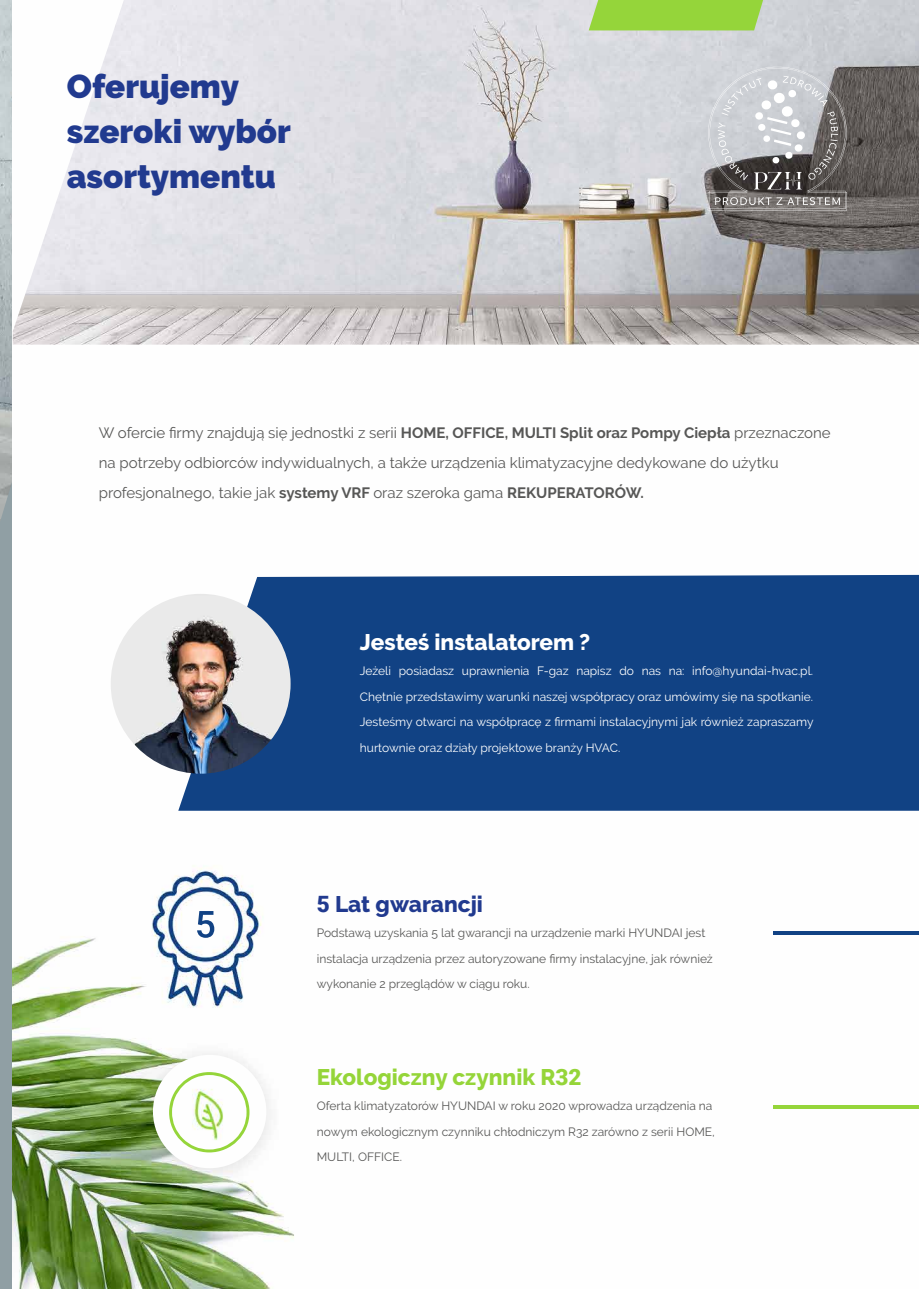
<style>
.page{position:relative;width:919px;height:1289px;background:#fff}
.page>*{position:absolute;margin:0;border:0;box-sizing:border-box;transform-origin:0 0}
.t1{font:900 33px/45px "Raleway";color:#213a8f}
.t2{font:800 22.5px "Raleway";color:#95d539}
.t3{font:800 22.5px "Raleway";color:#fff}
.t4{font:800 22.5px "Raleway";color:#213a8f}
.t5{font:15px/30px "Raleway";color:#575756}
.t6{font:12px/25.5px "Raleway";color:#575756}
.t7{font:12px/25.5px "Raleway";color:#fff;text-align:justify}
.s1{font-weight:700}
.s2{font-family:"Roboto";font-weight:900}
</style>
<div class="page">
<img style="left:0;top:0;width:13px;height:476px">
<img style="left:0;top:476px;width:13px;height:812px">
<img style="left:13px;top:344px;width:905px;height:944px">
<img style="left:13px;top:0;width:905px;height:344px">
<img style="left:153px;top:1054px;width:113px;height:114px;border-radius:57px">
<img style="left:169px;top:1072px;width:80px;height:80px;border-radius:40px">
<img style="left:172px;top:1074px;width:74px;height:75px">
<img style="left:773px;top:1105px;width:145px;height:2px">
<img style="left:773px;top:931px;width:145px;height:3px">
<div style="left:178px;top:575px;width:740px;height:235px;background:#114284"></div>
<img style="left:111px;top:594px;width:179px;height:179px;border-radius:90px">
<div style="left:588px;top:0;width:175px;height:30px;background:#95d53a"></div>
<svg style="left:707px;top:67px;width:139px;height:143px;background:#9f9ea0"></svg>
<h1 class="t1" style="left:67px;top:64px;width:225px">Oferujemy szeroki wybór asortymentu</h1>
<p class="t5" style="left:99px;top:418px;width:733px">W ofercie firmy znajdują się jednostki z serii <span class="s1">HOME, OFFICE, MULTI Split oraz Pompy Ciepła</span> przeznaczone na potrzeby odbiorców indywidualnych, a także urządzenia klimatyzacyjne dedykowane do użytku profesjonalnego, takie jak <span class="s1">systemy VRF</span> oraz szeroka gama <span class="s1">REKUPERATORÓW.</span></p>
<h2 class="t3" style="left:360px;top:629px;width:232px">Jesteś instalatorem ?</h2>
<p class="t7" style="left:360px;top:658px;width:455px">Jeżeli posiadasz uprawnienia F-gaz napisz do nas na: info@hyundai-hvac.pl.<br>Chętnie przedstawimy warunki naszej współpracy oraz umówimy się na spotkanie.<br>Jesteśmy otwarci na współpracę z firmami instalacyjnymi jak również zapraszamy hurtownie oraz działy projektowe branży HVAC.</p>
<h2 class="t4" style="left:317px;top:890px;width:168px"><span class="s2">5</span> Lat gwarancji</h2>
<p class="t6" style="left:317px;top:920px;width:397px">Podstawą uzyskania 5 lat gwarancji na urządzenie marki HYUNDAI jest instalacja urządzenia przez autoryzowane firmy instalacyjne, jak również wykonanie 2 przeglądów w ciągu roku.</p>
<h2 class="t2" style="left:317px;top:1063px;width:266px">Ekologiczny czynnik R<span class="s2">32</span></h2>
<p class="t6" style="left:317px;top:1093px;width:399px">Oferta klimatyzatorów HYUNDAI w roku 2020 wprowadza urządzenia na nowym ekologicznym czynniku chłodniczym R32 zarówno z serii HOME,<br>MULTI, OFFICE.</p>
</div>
